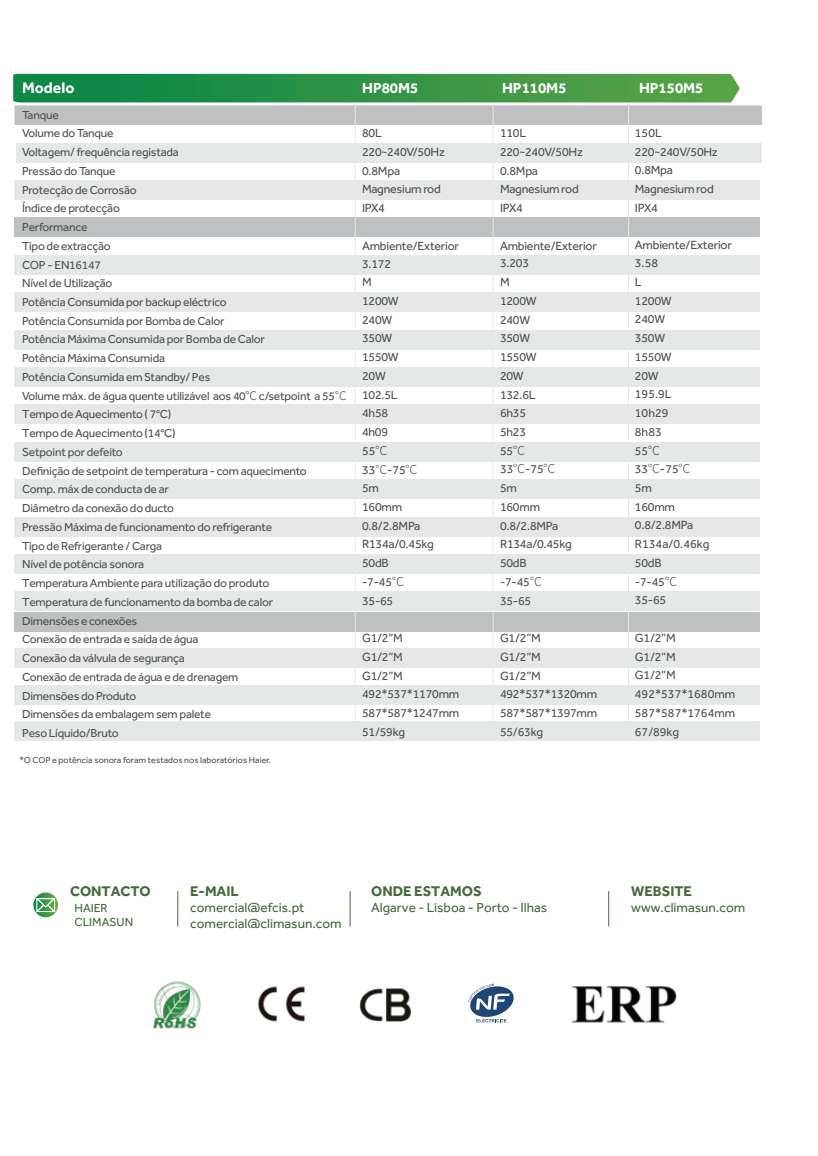
<style>
.page{position:relative;width:818px;height:1156px;background:#fff}
.page>*{position:absolute;margin:0;border:0;box-sizing:border-box;transform-origin:0 0}
.t1{font:700 15.9px "Effra";color:#fff}
.t2{font:700 15px "Effra";color:#fff}
.t3{font:700 14.55px "Effra";color:#436b39}
.t4{font:13.5px/16.2px "Effra";color:#436b39}
.t5{font:12.3px/18.8px "Effra";letter-spacing:-.02em;color:#4f5252}
.t6{font:12.3px/18.8px "Effra";color:#4f5252}
.t7{font:12.15px "Effra";color:#436b39}
.t8{font:12px/18.8px "Effra";letter-spacing:-.02em;color:#4f5252}
.t9{font:9px "Effra";color:#535154}
.s1{font-family:"Source Han Sans CN";font-weight:300}
</style>
<div class="page">
<div style="left:15px;top:105px;width:746px;height:20px;background:#bfc0c1"></div>
<div style="left:16px;top:143px;width:745px;height:19px;background:#e6e8e7"></div>
<div style="left:15px;top:180px;width:744px;height:20px;background:#e6e8e7"></div>
<div style="left:15px;top:218px;width:744px;height:19px;background:#bfc0c1"></div>
<div style="left:15px;top:255px;width:744px;height:19px;background:#e6e8e7"></div>
<div style="left:15px;top:292px;width:744px;height:20px;background:#e6e8e7"></div>
<div style="left:15px;top:330px;width:744px;height:19px;background:#e6e8e7"></div>
<div style="left:15px;top:367px;width:744px;height:20px;background:#e6e8e7"></div>
<div style="left:15px;top:442px;width:744px;height:19px;background:#e6e8e7"></div>
<div style="left:15px;top:479px;width:744px;height:20px;background:#e6e8e7"></div>
<div style="left:15px;top:517px;width:744px;height:19px;background:#e6e8e7"></div>
<div style="left:15px;top:554px;width:744px;height:20px;background:#e6e8e7"></div>
<div style="left:15px;top:592px;width:744px;height:19px;background:#e6e8e7"></div>
<div style="left:15px;top:612px;width:744px;height:19px;background:#bfc0c1"></div>
<div style="left:15px;top:685px;width:744px;height:20px;background:#e6e8e7"></div>
<div style="left:15px;top:721px;width:744px;height:20px;background:#e6e8e7"></div>
<div style="left:15px;top:405px;width:744px;height:19px;background:#e6e8e7"></div>
<div style="left:15px;top:648px;width:744px;height:19px;background:#e6e8e7"></div>
<svg style="left:13px;top:74px;width:726px;height:28px;background:#319447"></svg>
<hr style="left:354px;top:103px;width:1px;height:636px;background:#e6e8e7">
<svg style="left:33px;top:892px;width:26px;height:26px"></svg>
<div style="left:32px;top:891px;width:27px;height:28px;border:1px solid #fff;border-radius:50%"></div>
<svg style="left:36px;top:898px;width:19px;height:14px"></svg>
<img style="left:258px;top:986px;width:47px;height:36px">
<img style="left:359px;top:988px;width:52px;height:34px">
<img style="left:571px;top:986px;width:106px;height:37px">
<img style="left:153px;top:981px;width:48px;height:48px">
<svg style="left:467px;top:984px;width:47px;height:38px"></svg>
<hr style="left:177px;top:891px;width:1px;height:35px;background:#436b39">
<hr style="left:350px;top:891px;width:1px;height:35px;background:#436b39">
<hr style="left:608px;top:891px;width:1px;height:35px;background:#436b39">
<hr style="left:492px;top:102px;width:1px;height:636px;background:#e6e8e7">
<hr style="left:628px;top:103px;width:1px;height:636px;background:#e6e8e7">
<h1 class="t1" style="left:22px;top:78px;width:54px">Modelo</h1>
<p class="t8" style="left:22px;top:105px;width:326px">Tanque<br>Volume do Tanque<br>Voltagem/ frequência registada<br>Pressão do Tanque<br>Protecção de Corrosão<br>Índice de protecção<br>Performance<br>Tipo de extracção<br>COP - EN16147<br>Nível de Utilização<br>Potência Consumida por backup eléctrico<br>Potência Consumida por Bomba de Calor<br>Potência Máxima Consumida por Bomba de Calor<br>Potência Máxima Consumida<br>Potência Consumida em Standby/ Pes<br>Volume máx. de água quente utilizável aos 40<span class="s1">℃</span> c/setpoint a 55<span class="s1">℃<br></span>Tempo de Aquecimento ( 7°C)<br>Tempo de Aquecimento (14°C)<br>Setpoint por defeito<br>Definição de setpoint de temperatura - com aquecimento<br>Comp. máx de conducta de ar<br>Diâmetro da conexão do ducto<br>Pressão Máxima de funcionamento do refrigerante<br>Tipo de Refrigerante / Carga<br>Nível de potência sonora<br>Temperatura Ambiente para utilização do produto<br>Temperatura de funcionamento da bomba de calor<br>Dimensões e conexões<br>Conexão de entrada e saída de água<br>Conexão da válvula de segurança<br>Conexão de entrada de água e de drenagem<br>Dimensões do Produto<br>Dimensões da embalagem sem palete<br>Peso Líquido/Bruto</p>
<p class="t9" style="left:19px;top:755px;width:253px">*O COP e potência sonora foram testados nos laboratórios Haier.</p>
<p class="t2" style="left:362px;top:79px;width:58px">HP80M5</p>
<p class="t2" style="left:502px;top:79px;width:66px">HP110M5</p>
<p class="t5" style="left:362px;top:124px;width:84px">80L<br>220~240V/50Hz<br>0.8Mpa<br>Magnesium rod<br>IPX4</p>
<p class="t5" style="left:362px;top:236px;width:98px">Ambiente/Exterior<br>3.172<br>M<br>1200W<br>240W<br>350W<br>1550W<br>20W<br>102.5L<br>4h58<br>4h09<br>55<span class="s1">℃<br></span>33<span class="s1">℃</span>-75<span class="s1">℃<br></span>5m<br>160mm<br>0.8/2.8MPa<br>R134a/0.45kg<br>50dB<br>-7-45<span class="s1">℃<br></span>35-65</p>
<p class="t5" style="left:362px;top:628px;width:99px">G1/2”M<br>G1/2”M<br>G1/2”M<br>492*537*1170mm<br>587*587*1247mm<br>51/59kg</p>
<p class="t5" style="left:500px;top:123px;width:84px">110L<br>220~240V/50Hz<br>0.8Mpa<br>Magnesium rod<br>IPX4</p>
<p class="t5" style="left:500px;top:236px;width:98px">Ambiente/Exterior<br>3.203<br>M<br>1200W<br>240W<br>350W<br>1550W<br>20W<br>132.6L<br>6h35<br>5h23<br>55<span class="s1">℃<br></span>33<span class="s1">℃</span>-75<span class="s1">℃<br></span>5m<br>160mm<br>0.8/2.8MPa<br>R134a/0.45kg<br>50dB<br>-7-45<span class="s1">℃<br></span>35-65</p>
<p class="t5" style="left:500px;top:628px;width:99px">G1/2”M<br>G1/2”M<br>G1/2”M<br>492*537*1320mm<br>587*587*1397mm<br>55/63kg</p>
<p class="t2" style="left:639px;top:79px;width:66px">HP150M5</p>
<p class="t5" style="left:634px;top:123px;width:84px">150L<br>220~240V/50Hz<br>0.8Mpa<br>Magnesium rod<br>IPX4</p>
<p class="t5" style="left:634px;top:236px;width:98px">Ambiente/Exterior<br>3.58<br>L<br>1200W<br>240W<br>350W<br>1550W<br>20W<br>195.9L<br>10h29<br>8h83<br>55<span class="s1">℃<br></span>33<span class="s1">℃</span>-75<span class="s1">℃<br></span>5m<br>160mm<br>0.8/2.8MPa<br>R134a/0.46kg<br>50dB<br>-7-45<span class="s1">℃<br></span>35-65</p>
<p class="t6" style="left:634px;top:628px;width:102px">G1/2”M<br>G1/2”M<br>G1/2”M<br>492*537*1680mm<br>587*587*1764mm<br>67/89kg</p>
<p class="t3" style="left:70px;top:882px;width:82px">CONTACTO</p>
<p class="t3" style="left:371px;top:882px;width:112px">ONDE ESTAMOS</p>
<p class="t3" style="left:190px;top:882px;width:50px">E-MAIL</p>
<p class="t4" style="left:190px;top:899px;width:153px">comercial@efcis.pt comercial@climasun.com</p>
<p class="t7" style="left:74px;top:900px;width:35px">HAIER</p>
<p class="t4" style="left:371px;top:899px;width:177px">Algarve - Lisboa - Porto - Ilhas</p>
<p class="t7" style="left:74px;top:915px;width:60px">CLIMASUN</p>
<p class="t3" style="left:631px;top:882px;width:62px">WEBSITE</p>
<p class="t4" style="left:631px;top:899px;width:115px">www.climasun.com</p>
</div>
